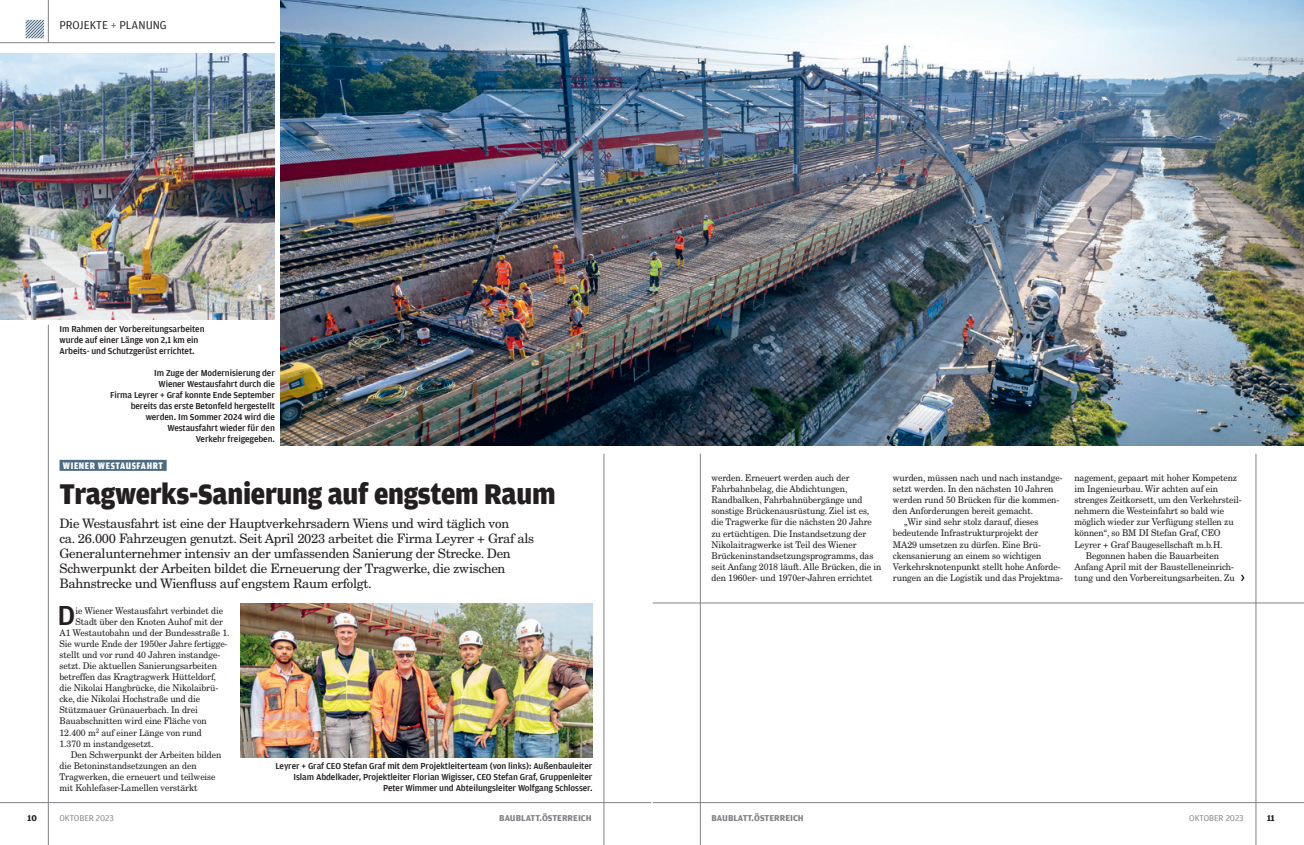
<style>
.page{position:relative;width:1304px;height:845px;background:#fff}
.page>*{position:absolute;margin:0;border:0;box-sizing:border-box;transform-origin:0 0}
.t1{font:900 30px "Amplitude";letter-spacing:-.01em;color:#231f20;scale:.95 1}
.t2{font:500 29px "Amplitude";color:#231f20}
.t3{font:13px/15px "New Century Schlbk LT Std";letter-spacing:-.025em;color:#231f20}
.t4{font:12px "Amplitude";color:#231f20}
.t5{font:900 10px "Amplitude Cond";letter-spacing:.06em;color:#fff}
.t6{font:9.2px/11.1px "New Century Schlbk LT Std";letter-spacing:-.01em;color:#231f20;scale:.95 1}
.t7{font:500 9.2px/11px "Amplitude";letter-spacing:-.01em;color:#231f20;text-align:right}
.t8{font:9.2px "New Century Schlbk LT Std";letter-spacing:-.01em;color:#231f20;scale:.96 1}
.t9{font:700 9px "Amplitude";color:#808285}
.t10{font:9px "Amplitude";color:#808285}
.t11{font:700 9px "Amplitude";color:#231f20}
.s1{color:#4b6a83}
</style>
<div class="page">
<hr style="left:0;top:802px;width:651px;height:1px;background:#808285">
<hr style="left:0;top:42px;width:275px;height:1px;background:#808285">
<hr style="left:48px;top:325px;width:1px;height:520px;background:#808285">
<hr style="left:48px;top:0;width:1px;height:43px;background:#808285">
<hr style="left:1256px;top:454px;width:1px;height:391px;background:#808285">
<hr style="left:700px;top:454px;width:1px;height:391px;background:#808285">
<hr style="left:604px;top:454px;width:1px;height:391px;background:#808285">
<hr style="left:653px;top:802px;width:651px;height:1px;background:#808285">
<hr style="left:653px;top:603px;width:651px;height:1px;background:#808285">
<svg style="left:26px;top:20px;width:18px;height:18px"></svg>
<svg style="left:1241px;top:575px;width:3px;height:6px"></svg>
<div style="left:60px;top:460px;width:107px;height:11px;background:#4b6a83"></div>
<img style="left:281px;top:0;width:1023px;height:445px">
<img style="left:241px;top:603px;width:351px;height:154px">
<img style="left:0;top:53px;width:275px;height:266px">
<h3 class="t4" style="left:60px;top:18px;width:109px">PROJEKTE <span class="s1">+</span> PLANUNG</h3>
<p class="t7" style="left:60px;top:323px;width:147px;text-align:left">Im Rahmen der Vorbereitungsarbeiten wurde auf einer Länge von 2,1 km ein<br>Arbeits- und Schutzgerüst errichtet.</p>
<p class="t7" style="left:110px;top:367px;width:166px">Im Zuge der Modernisierung der<br>Wiener Westausfahrt durch die<br>Firma Leyrer + Graf konnte Ende September bereits das erste Betonfeld hergestellt werden. Im Sommer 2024 wird die<br>Westausfahrt wieder für den<br>Verkehr freigegeben.</p>
<p class="t5" style="left:63px;top:460px;width:102px">WIENER WESTAUSFAHRT</p>
<h1 class="t1" style="left:60px;top:477px;width:524px">Tragwerks-Sanierung auf engstem Raum</h1>
<p class="t3" style="left:60px;top:515px;width:476px">Die Westausfahrt ist eine der Hauptverkehrsadern Wiens und wird täglich von<br>ca. 26.000 Fahrzeugen genutzt. Seit April 2023 arbeitet die Firma Leyrer + Graf als Generalunternehmer intensiv an der umfassenden Sanierung der Strecke. Den Schwerpunkt der Arbeiten bildet die Erneuerung der Tragwerke, die zwischen Bahnstrecke und Wienfluss auf engstem Raum erfolgt.</p>
<p class="t6" style="left:76px;top:605px;width:157px">ie Wiener Westausfahrt verbindet die</p>
<p class="t6" style="left:76px;top:616px;width:157px">Stadt über den Knoten Auhof mit der</p>
<p class="t6" style="left:60px;top:627px;width:180px">A1 Westautobahn und der Bundesstraße 1.</p>
<p class="t6" style="left:60px;top:638px;width:178px">Sie wurde Ende der 1950er Jahre fertigge-</p>
<p class="t6" style="left:60px;top:649px;width:171px">stellt und vor rund 40 Jahren instandge-</p>
<p class="t6" style="left:60px;top:660px;width:167px">setzt. Die aktuellen Sanierungsarbeiten</p>
<p class="t6" style="left:60px;top:671px;width:166px">betreffen das Kragtragwerk Hütteldorf,</p>
<p class="t6" style="left:60px;top:682px;width:169px">die Nikolai Hangbrücke, die Nikolaibrü-</p>
<p class="t6" style="left:60px;top:693px;width:149px">cke, die Nikolai Hochstraße und die</p>
<p class="t6" style="left:60px;top:704px;width:147px">Stützmauer Grünauerbach. In drei</p>
<p class="t6" style="left:60px;top:715px;width:157px">Bauabschnitten wird eine Fläche von</p>
<p class="t6" style="left:60px;top:726px;width:151px">12.400 m<sup>2</sup> auf einer Länge von rund</p>
<p class="t6" style="left:60px;top:738px;width:101px">1.370 m instandgesetzt.</p>
<p class="t6" style="left:71px;top:749px;width:160px">Den Schwerpunkt der Arbeiten bilden</p>
<p class="t6" style="left:60px;top:760px;width:146px">die Betoninstandsetzungen an den</p>
<p class="t6" style="left:60px;top:771px;width:166px">Tragwerken, die erneuert und teilweise</p>
<p class="t6" style="left:60px;top:782px;width:147px">mit Kohlefaser-Lamellen verstärkt</p>
<h2 class="t2" style="left:57px;top:599px;width:19px">D</h2>
<p class="t7" style="left:275px;top:760px;width:318px">Leyrer + Graf CEO Stefan Graf mit dem Projektleiterteam (von links): Außenbauleiter<br>Islam Abdelkader, Projektleiter Florian Wigisser, CEO Stefan Graf, Gruppenleiter<br>Peter Wimmer und Abteilungsleiter Wolfgang Schlosser.</p>
<p class="t6" style="left:711px;top:472px;width:180px">werden. Erneuert werden auch der Fahrbahnbelag, die Abdichtungen, Randbalken, Fahrbahnübergänge und sonstige Brückenausrüstung. Ziel ist es, die Tragwerke für die nächsten 20 Jahre zu ertüchtigen. Die Instandsetzung der Nikolaitragwerke ist Teil des Wiener Brückeninstandsetzungsprogramms, das seit Anfang 2018 läuft. Alle Brücken, die in den 1960er- und 1970er-Jahren errichtet</p>
<p class="t6" style="left:893px;top:472px;width:180px">wurden, müssen nach und nach instandge-</p>
<p class="t6" style="left:893px;top:483px;width:171px">setzt werden. In den nächsten 10 Jahren</p>
<p class="t6" style="left:893px;top:494px;width:177px">werden rund 50 Brücken für die kommen-</p>
<p class="t6" style="left:893px;top:505px;width:149px">den Anforderungen bereit gemacht.</p>
<p class="t6" style="left:904px;top:516px;width:143px">„Wir sind sehr stolz darauf, dieses</p>
<p class="t6" style="left:893px;top:527px;width:155px">bedeutende Infrastrukturprojekt der</p>
<p class="t6" style="left:893px;top:539px;width:157px">MA29 umsetzen zu dürfen. Eine Brü-</p>
<p class="t6" style="left:893px;top:550px;width:158px">ckensanierung an einem so wichtigen</p>
<p class="t6" style="left:893px;top:561px;width:178px">Verkehrsknotenpunkt stellt hohe Anforde-</p>
<p class="t6" style="left:893px;top:572px;width:180px">rungen an die Logistik und das Projektma-</p>
<p class="t6" style="left:1074px;top:472px;width:173px">nagement, gepaart mit hoher Kompetenz</p>
<p class="t6" style="left:1074px;top:483px;width:153px">im Ingenieurbau. Wir achten auf ein</p>
<p class="t6" style="left:1074px;top:494px;width:178px">strenges Zeitkorsett, um den Verkehrsteil-</p>
<p class="t6" style="left:1074px;top:505px;width:159px">nehmern die Westeinfahrt so bald wie</p>
<p class="t6" style="left:1074px;top:516px;width:169px">möglich wieder zur Verfügung stellen zu</p>
<p class="t6" style="left:1074px;top:527px;width:156px">können“, so BM DI Stefan Graf, CEO</p>
<p class="t6" style="left:1074px;top:539px;width:158px">Leyrer + Graf Baugesellschaft m.b.H.</p>
<p class="t8" style="left:1086px;top:550px;width:141px">Begonnen haben die Bauarbeiten</p>
<p class="t8" style="left:1074px;top:561px;width:168px">Anfang April mit der Baustelleneinrich-</p>
<p class="t8" style="left:1074px;top:572px;width:169px">tung und den Vorbereitungsarbeiten. Zu</p>
<p class="t11" style="left:28px;top:813px;width:11px">10</p>
<p class="t10" style="left:60px;top:813px;width:56px">OKTOBER 2023</p>
<p class="t9" style="left:499px;top:813px;width:94px">BAUBLATT.ÖSTERREICH</p>
<p class="t9" style="left:711px;top:813px;width:94px">BAUBLATT.ÖSTERREICH</p>
<p class="t10" style="left:1189px;top:813px;width:56px">OKTOBER 2023</p>
<p class="t11" style="left:1267px;top:813px;width:9px">11</p>
</div>
